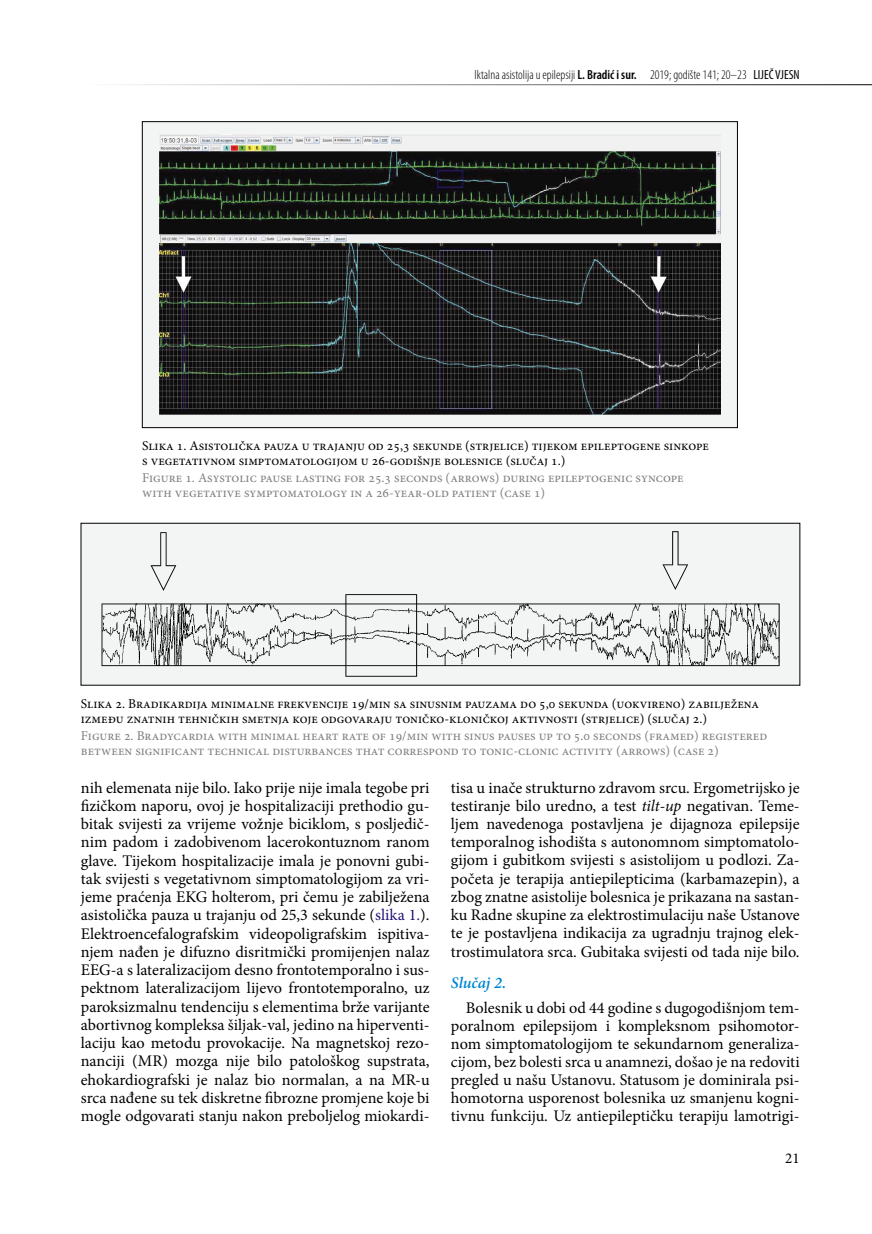
<style>
.page{position:relative;width:872px;height:1234px;background:#fff}
.page>*{position:absolute;margin:0;border:0;box-sizing:border-box;transform-origin:0 0}
.t1{font:16.2px/18.3px "Minion Pro";color:#000;text-align:justify}
.t2{font:italic 600 16.2px "Minion Pro";letter-spacing:-.005em;color:#0087d1}
.t3{font:15px "Minion Pro";color:#000}
.t4{font:13.5px/15px "Minion Pro";color:#000}
.t5{font:13.5px/15px "Minion Pro";color:#7f8082}
.t6{font:300 condensed 13.2px "Myriad Pro";color:#000}
.s1{font-weight:600}
.s2{font-weight:400}
.s3{color:#231177}
.s4{font-style:italic}
</style>
<div class="page">
<hr style="left:81px;top:84px;width:791px;height:1px;background:#000">
<div style="left:142px;top:122px;width:595px;height:305px;background:#f3f4f4"></div>
<img style="left:159px;top:134px;width:561px;height:281px">
<div style="left:81px;top:523px;width:719px;height:162px;background:#f3f4f4"></div>
<img style="left:101px;top:531px;width:678px;height:145px">
<p class="t6" style="left:474px;top:67px;width:326px">Iktalna asistolija u epilepsiji <span class="s1">L. Bradić i sur.</span> 2019; godište 141; 20–23 <span class="s2">LIJEČ VJESN</span></p>
<p class="t4" style="left:142px;top:438px;width:568px">Slika 1. Asistolička pauza u trajanju od 25,3 sekunde (strjelice) tijekom epileptogene sinkope s vegetativnom simptomatologijom u 26-godišnje bolesnice (slučaj 1.)</p>
<p class="t5" style="left:142px;top:470px;width:543px">Figure 1. Asystolic pause lasting for 25.3 seconds (arrows) during epileptogenic syncope with vegetative symptomatology in a 26-year-old patient (case 1)</p>
<p class="t4" style="left:81px;top:696px;width:680px">Slika 2. Bradikardija minimalne frekvencije 19/min sa sinusnim pauzama do 5,0 sekunda (uokvireno) zabilježena između znatnih tehničkih smetnja koje odgovaraju toničko-kloničkoj aktivnosti (strjelice) (slučaj 2.)</p>
<p class="t5" style="left:81px;top:728px;width:688px">Figure 2. Bradycardia with minimal heart rate of 19/min with sinus pauses up to 5.0 seconds (framed) registered between significant technical disturbances that correspond to tonic-clonic activity (arrows) (case 2)</p>
<p class="t1" style="left:81px;top:778px;width:350px">nih elemenata nije bilo. Iako prije nije imala tegobe pri fizičkom naporu, ovoj je hospitalizaciji prethodio gu&shy;bitak svijesti za vrijeme vožnje biciklom, s posljedič&shy;nim padom i zadobivenom lacerokontuznom ranom glave. Tijekom hospitalizacije imala je ponovni gubi&shy;tak svijesti s vegetativnom simptomatologijom za vri&shy;jeme praćenja EKG holterom, pri čemu je zabilježena asistolička pauza u trajanju od 25,3 sekunde (<span class="s3">slika 1.</span>).<br>Elektroencefalografskim videopoligrafskim ispitiva&shy;njem nađen je difuzno disritmički promijenjen nalaz EEG-a s lateralizacijom desno frontotemporalno i sus&shy;pektnom lateralizacijom lijevo frontotemporalno, uz paroksizmalnu tendenciju s elementima brže varijante abortivnog kompleksa šiljak-val, jedino na hiperventi&shy;laciju kao metodu provokacije. Na magnetskoj rezo&shy;nanciji (MR) mozga nije bilo patološkog supstrata, ehokardiografski je nalaz bio normalan, a na MR-u srca nađene su tek diskretne fibrozne promjene koje bi mogle odgovarati stanju nakon preboljelog miokardi-</p>
<p class="t1" style="left:451px;top:778px;width:350px">tisa u inače strukturno zdravom srcu. Ergometrijsko je testiranje bilo uredno, a test <span class="s4">tilt-up</span> negativan. Teme&shy;ljem navedenoga postavljena je dijagnoza epilepsije temporalnog ishodišta s autonomnom simptomatolo&shy;gijom i gubitkom svijesti s asistolijom u podlozi. Za&shy;početa je terapija antiepilepticima (karbamazepin), a zbog znatne asistolije bolesnica je prikazana na sastan&shy;ku Radne skupine za elektrostimulaciju naše Ustanove te je postavljena indikacija za ugradnju trajnog elek&shy;trostimulatora srca. Gubitaka svijesti od tada nije bilo.</p>
<p class="t2" style="left:451px;top:971px;width:57px">Slučaj 2.</p>
<p class="t1" style="left:451px;top:998px;width:350px;text-indent:15px">Bolesnik u dobi od 44 godine s dugogodišnjom tem&shy;poralnom epilepsijom i kompleksnom psihomotor&shy;nom simptomatologijom te sekundarnom generaliza&shy;cijom, bez bolesti srca u anamnezi, došao je na redoviti pregled u našu Ustanovu. Statusom je dominirala psi&shy;homotorna usporenost bolesnika uz smanjenu kogni&shy;tivnu funkciju. Uz antiepileptičku terapiju lamotrigi-</p>
<p class="t3" style="left:785px;top:1147px;width:16px">21</p>
</div>
